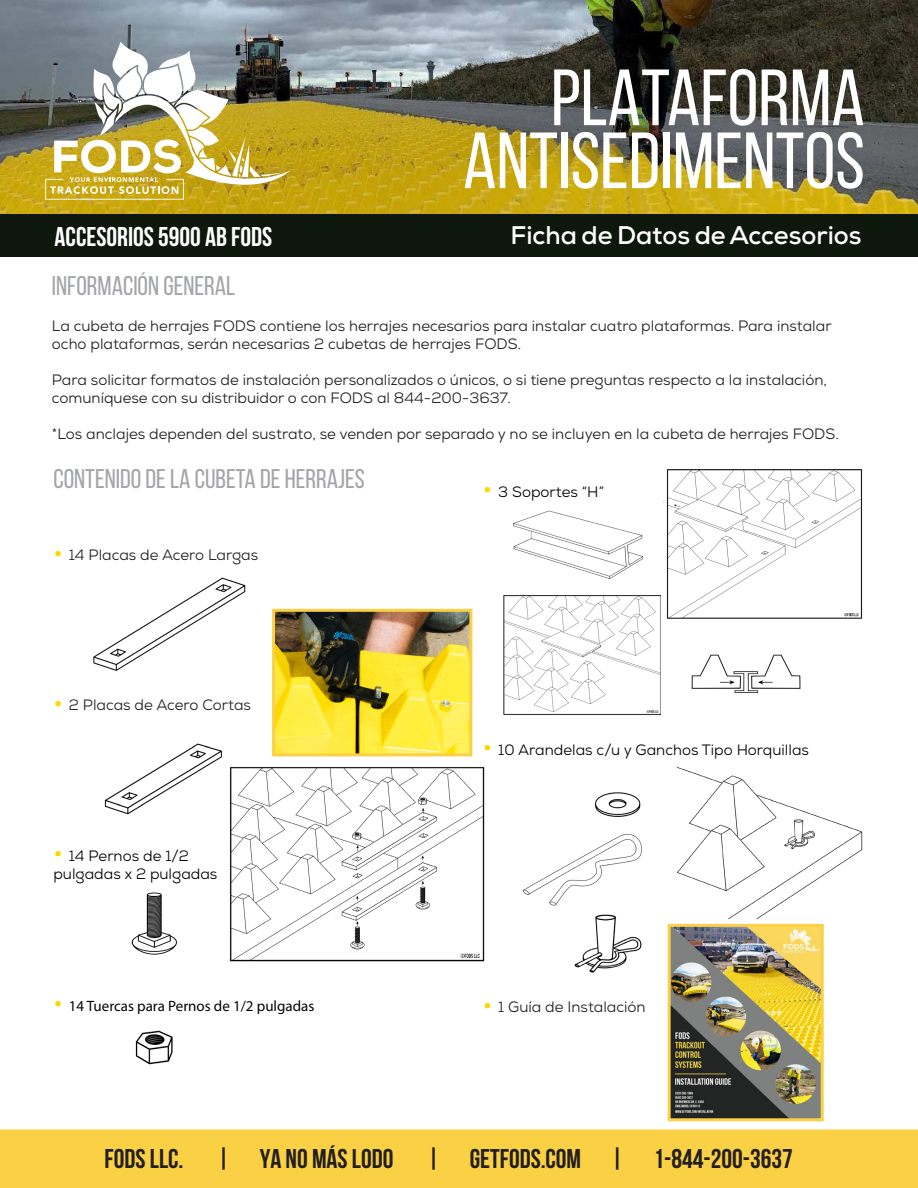
<style>
.page{position:relative;width:918px;height:1188px;background:#fff}
.page>*{position:absolute;margin:0;border:0;box-sizing:border-box;transform-origin:0 0}
.t1{font:79.5px "Bebas Neue";color:#fff}
.t2{font:27px "Bebas Neue";color:#a4a5a9}
.t3{font:700 27px "Bebas Neue";color:#231f20}
.t4{font:700 27px "Bebas Neue";color:#fff}
.t5{font:700 25.5px "Nexa";color:#fff}
.t6{font:15px/18px "Nexa";color:#231f20}
.t7{font:15px "Nexa";color:#040503}
.t8{font:15px "Myriad Pro";color:#040503}
.s1{font-weight:700;font-size:24px;color:#fed702}
.s2{font-family:"Nexa";font-weight:700;font-size:24px;color:#fed702}
</style>
<div class="page">
<img style="left:677px;top:767px;width:186px;height:151px">
<img style="left:0;top:0;width:917px;height:214px">
<div style="left:0;top:214px;width:917px;height:42px;background:#0d170c"></div>
<img style="left:45px;top:42px;width:245px;height:158px">
<div style="left:0;top:1130px;width:918px;height:58px;background:#fad144"></div>
<img style="left:93px;top:578px;width:153px;height:93px">
<img style="left:104px;top:743px;width:118px;height:72px">
<img style="left:131px;top:892px;width:47px;height:63px">
<img style="left:135px;top:1030px;width:38px;height:35px">
<img style="left:594px;top:792px;width:47px;height:25px">
<img style="left:276px;top:613px;width:192px;height:139px">
<div style="left:272px;top:609px;width:200px;height:147px;border:3px solid #fad144"></div>
<img style="left:672px;top:928px;width:148px;height:189px">
<div style="left:668px;top:924px;width:156px;height:197px;border:3px solid #fad144"></div>
<img style="left:523px;top:834px;width:119px;height:72px">
<img style="left:691px;top:654px;width:110px;height:39px">
<img style="left:513px;top:510px;width:130px;height:69px">
<img style="left:229px;top:767px;width:256px;height:194px">
<img style="left:504px;top:595px;width:156px;height:120px">
<img style="left:574px;top:914px;width:68px;height:59px">
<img style="left:663px;top:469px;width:200px;height:150px">
<p class="t4" style="left:55px;top:222px;width:219px">ACCESORIOS 5900 AB FODS</p>
<p class="t1" style="left:551px;top:55px;width:315px">PLATAFORMA</p>
<p class="t1" style="left:463px;top:118px;width:403px">ANTISEDIMENTOS</p>
<p class="t5" style="left:511px;top:219px;width:352px">Ficha de Datos de Accesorios</p>
<p class="t2" style="left:52px;top:271px;width:185px">INFORMACIÓN GENERAL</p>
<p class="t6" style="left:52px;top:317px;width:781px">La cubeta de herrajes FODS contiene los herrajes necesarios para instalar cuatro plataformas. Para instalar ocho plataformas, serán necesarias 2 cubetas de herrajes FODS.</p>
<p class="t6" style="left:52px;top:371px;width:776px">Para solicitar formatos de instalación personalizados o únicos, o si tiene preguntas respecto a la instalación, comuníquese con su distribuidor o con FODS al 844-200-3637.</p>
<p class="t6" style="left:52px;top:425px;width:788px">*Los anclajes dependen del sustrato, se venden por separado y no se incluyen en la cubeta de herrajes FODS.</p>
<p class="t2" style="left:53px;top:464px;width:313px">CONTENIDO DE LA CUBETA DE HERRAJES</p>
<p class="t7" style="left:483px;top:483px;width:123px"><span class="s1">•</span> 3 Soportes “H”</p>
<p class="t6" style="left:53px;top:545px;width:206px"><span class="s1">•</span> 14 Placas de Acero Largas</p>
<p class="t6" style="left:53px;top:695px;width:199px"><span class="s1">•</span> 2 Placas de Acero Cortas</p>
<p class="t7" style="left:53px;top:846px;width:137px"><span class="s1">•</span> 14 Pernos de 1/2</p>
<p class="t7" style="left:53px;top:864px;width:165px">pulgadas x 2 pulgadas</p>
<p class="t8" style="left:53px;top:997px;width:262px"><span class="s2">•</span> 14 Tuercas para Pernos de 1/2 pulgadas</p>
<p class="t7" style="left:483px;top:741px;width:328px"><span class="s1">•</span> 10 Arandelas c/u y Ganchos Tipo Horquillas</p>
<p class="t6" style="left:483px;top:998px;width:164px"><span class="s1">•</span> 1 Guía de Instalación</p>
<p class="t3" style="left:105px;top:1144px;width:690px">FODS LLC. | YA NO MÁS LODO | GETFODS.COM | 1-844-200-3637</p>
</div>
